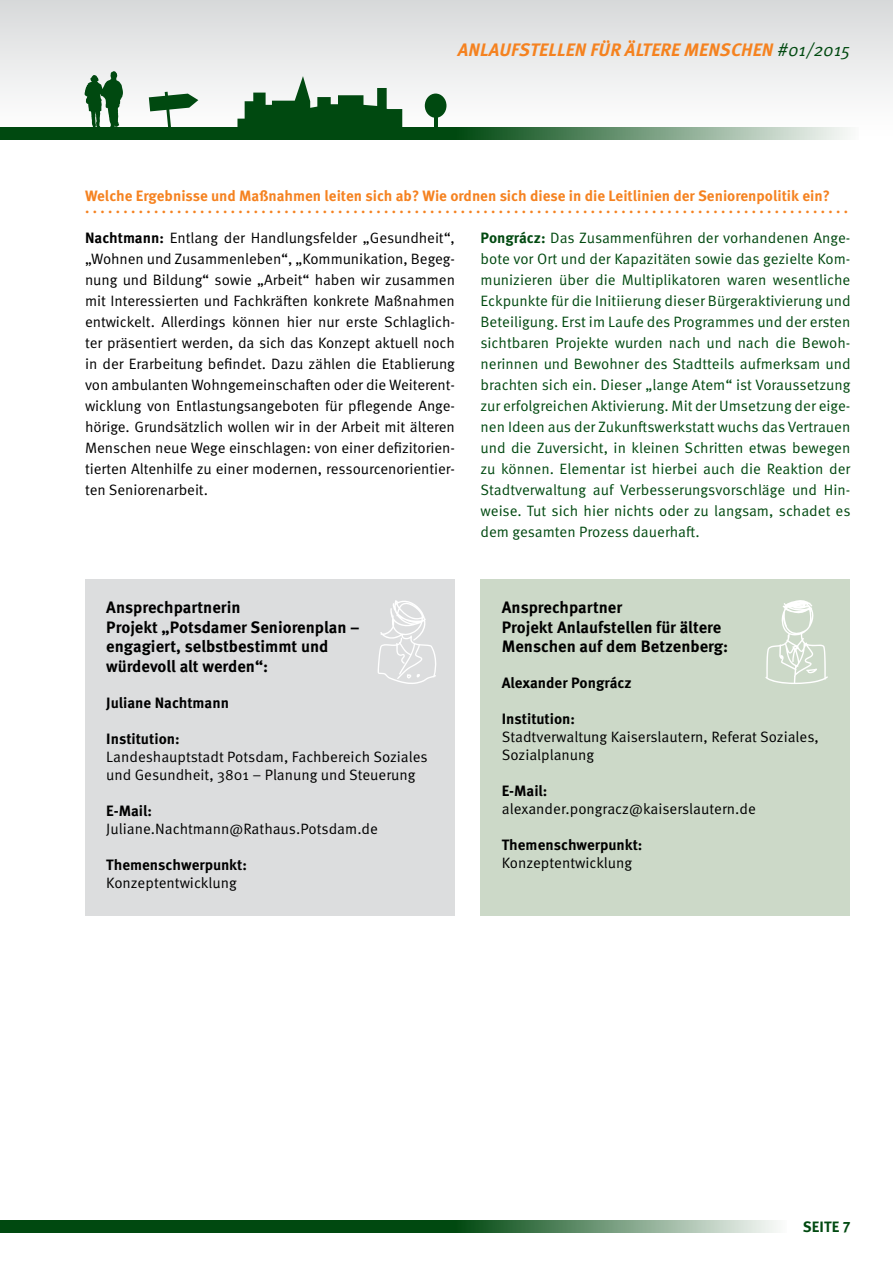
<style>
.page{position:relative;width:893px;height:1263px;background:#fff}
.page>*{position:absolute;margin:0;border:0;box-sizing:border-box;transform-origin:0 0}
.t1{font:italic 700 18px "Meta OT";letter-spacing:.01em;color:#f58220}
.ohne_Grundlinie{font:700 16.5px "Meta OT";color:#000}
.Copy{font:15px/21px "Meta OT Norm";color:#004910;text-align:justify}
.Copy-2{font:15px/21px "Meta OT Norm";letter-spacing:-.005em;color:#000;text-align:justify}
.ohne_Grundlinie-2{font:15px/18px "Meta OT Norm";color:#000}
.ohne_Grundlinie-3{font:700 15px "Meta OT";color:#000}
.ohne_Grundlinie-4{font:700 15px "Meta OT";color:#f58220}
.Copy-3{font:700 15px "Meta OT";color:#f58220}
.t2{font:700 15px "Meta OT";letter-spacing:.01em;color:#004910}
.s1{font-family:"Meta OT Norm Ita";font-weight:400;font-style:normal;color:#004910}
.s2{font-family:"Meta OT";font-weight:700}
</style>
<div class="page">
<div style="left:0;top:1220px;width:455px;height:13px;background:#004910"></div>
<svg style="left:455px;top:1220px;width:322px;height:13px;background:#7a9f82"></svg>
<div style="left:0;top:0;width:893px;height:191px;background:linear-gradient(to bottom,#dcddde,#fff)"></div>
<div style="left:0;top:128px;width:455px;height:12px;background:#004910"></div>
<svg style="left:455px;top:128px;width:404px;height:12px;background:#7da285"></svg>
<svg style="left:237px;top:76px;width:165px;height:52px"></svg>
<div style="left:425px;top:94px;width:21px;height:24px;background:#004910;border-radius:50%"></div>
<hr style="left:434px;top:115px;width:4px;height:17px;background:#004910">
<svg style="left:149px;top:92px;width:49px;height:36px"></svg>
<svg style="left:85px;top:71px;width:38px;height:57px"></svg>
<div style="left:85px;top:579px;width:370px;height:336px;background:#dcddde"></div>
<div style="left:480px;top:579px;width:370px;height:336px;background:#ccd9c8"></div>
<svg style="left:377px;top:600px;width:59px;height:84px"></svg>
<svg style="left:765px;top:600px;width:63px;height:84px"></svg>
<p class="t1" style="left:458px;top:39px;width:394px">ANLAUFSTELLEN FÜR ÄLTERE MENSCHEN <span class="s1">#01/2015</span></p>
<p class="Copy-3" style="left:85px;top:187px;width:746px">Welche Ergebnisse und Maßnahmen leiten sich ab? Wie ordnen sich diese in die Leitlinien der Seniorenpolitik ein?</p>
<p class="ohne_Grundlinie-4" style="left:85px;top:199px;width:763px">....................................................................................................</p>
<p class="Copy-2" style="left:85px;top:228px;width:371px"><span class="s2">Nachtmann:</span> Entlang der Handlungsfelder „Gesundheit“, „Wohnen und Zusammenleben“, „Kommunikation, Begeg&shy;nung und Bildung“ sowie „Arbeit“ haben wir zusammen mit Interessierten und Fachkräften konkrete Maßnahmen entwickelt. Allerdings können hier nur erste Schlaglich&shy;ter präsentiert werden, da sich das Konzept aktuell noch in der Erarbeitung befindet. Dazu zählen die Etablierung von ambulanten Wohngemeinschaften oder die Weiterent&shy;wicklung von Entlastungsangeboten für pflegende Ange&shy;hörige. Grundsätzlich wollen wir in der Arbeit mit älteren Menschen neue Wege einschlagen: von einer defizitorien&shy;tierten Altenhilfe zu einer modernen, ressourcenorientier&shy;ten Seniorenarbeit.</p>
<p class="Copy" style="left:480px;top:228px;width:372px"><span class="s2">Pongrácz:</span> Das Zusammenführen der vorhandenen Ange&shy;bote vor Ort und der Kapazitäten sowie das gezielte Kom&shy;munizieren über die Multiplikatoren waren wesentliche Eckpunkte für die Initiierung dieser Bürgeraktivierung und Beteiligung. Erst im Laufe des Programmes und der ersten sichtbaren Projekte wurden nach und nach die Bewoh&shy;nerinnen und Bewohner des Stadtteils aufmerksam und brachten sich ein. Dieser „lange Atem“ ist Voraussetzung zur erfolgreichen Aktivierung. Mit der Umsetzung der eige&shy;nen Ideen aus der Zukunftswerkstatt wuchs das Vertrauen und die Zuversicht, in kleinen Schritten etwas bewegen zu können. Elementar ist hierbei auch die Reaktion der Stadtverwaltung auf Verbesserungsvorschläge und Hin&shy;weise. Tut sich hier nichts oder zu langsam, schadet es dem gesamten Prozess dauerhaft.</p>
<p class="ohne_Grundlinie" style="left:106px;top:597px;width:136px">Ansprechpartnerin</p>
<p class="ohne_Grundlinie" style="left:106px;top:617px;width:255px">Projekt „Potsdamer Seniorenplan –</p>
<p class="ohne_Grundlinie" style="left:106px;top:637px;width:224px">engagiert, selbstbestimmt und</p>
<p class="ohne_Grundlinie" style="left:106px;top:657px;width:163px">würdevoll alt werden“:</p>
<p class="ohne_Grundlinie-3" style="left:106px;top:694px;width:124px">Juliane Nachtmann</p>
<p class="ohne_Grundlinie-3" style="left:106px;top:730px;width:75px">Institution:</p>
<p class="ohne_Grundlinie-2" style="left:106px;top:748px;width:323px">Landeshauptstadt Potsdam, Fachbereich Soziales und Gesundheit, 3801 – Planung und Steuerung</p>
<p class="ohne_Grundlinie-3" style="left:106px;top:802px;width:47px">E-Mail:</p>
<p class="ohne_Grundlinie-2" style="left:106px;top:820px;width:273px">Juliane.Nachtmann@Rathaus.Potsdam.de</p>
<p class="ohne_Grundlinie-3" style="left:106px;top:856px;width:142px">Themenschwerpunkt:</p>
<p class="ohne_Grundlinie-2" style="left:106px;top:874px;width:132px">Konzeptentwicklung</p>
<p class="ohne_Grundlinie" style="left:502px;top:597px;width:122px">Ansprechpartner</p>
<p class="ohne_Grundlinie" style="left:502px;top:617px;width:221px">Projekt Anlaufstellen für ältere</p>
<p class="ohne_Grundlinie" style="left:502px;top:637px;width:228px">Menschen auf dem Betzenberg:</p>
<p class="ohne_Grundlinie-3" style="left:502px;top:674px;width:131px">Alexander Pongrácz</p>
<p class="ohne_Grundlinie-3" style="left:502px;top:710px;width:75px">Institution:</p>
<p class="ohne_Grundlinie-2" style="left:502px;top:728px;width:319px">Stadtverwaltung Kaiserslautern, Referat Soziales,<br>Sozialplanung</p>
<p class="ohne_Grundlinie-3" style="left:502px;top:782px;width:47px">E-Mail:</p>
<p class="ohne_Grundlinie-2" style="left:502px;top:800px;width:256px">alexander.pongracz@kaiserslautern.de</p>
<p class="ohne_Grundlinie-3" style="left:502px;top:836px;width:142px">Themenschwerpunkt:</p>
<p class="ohne_Grundlinie-2" style="left:502px;top:854px;width:132px">Konzeptentwicklung</p>
<p class="t2" style="left:803px;top:1217px;width:49px">SEITE 7</p>
</div>
